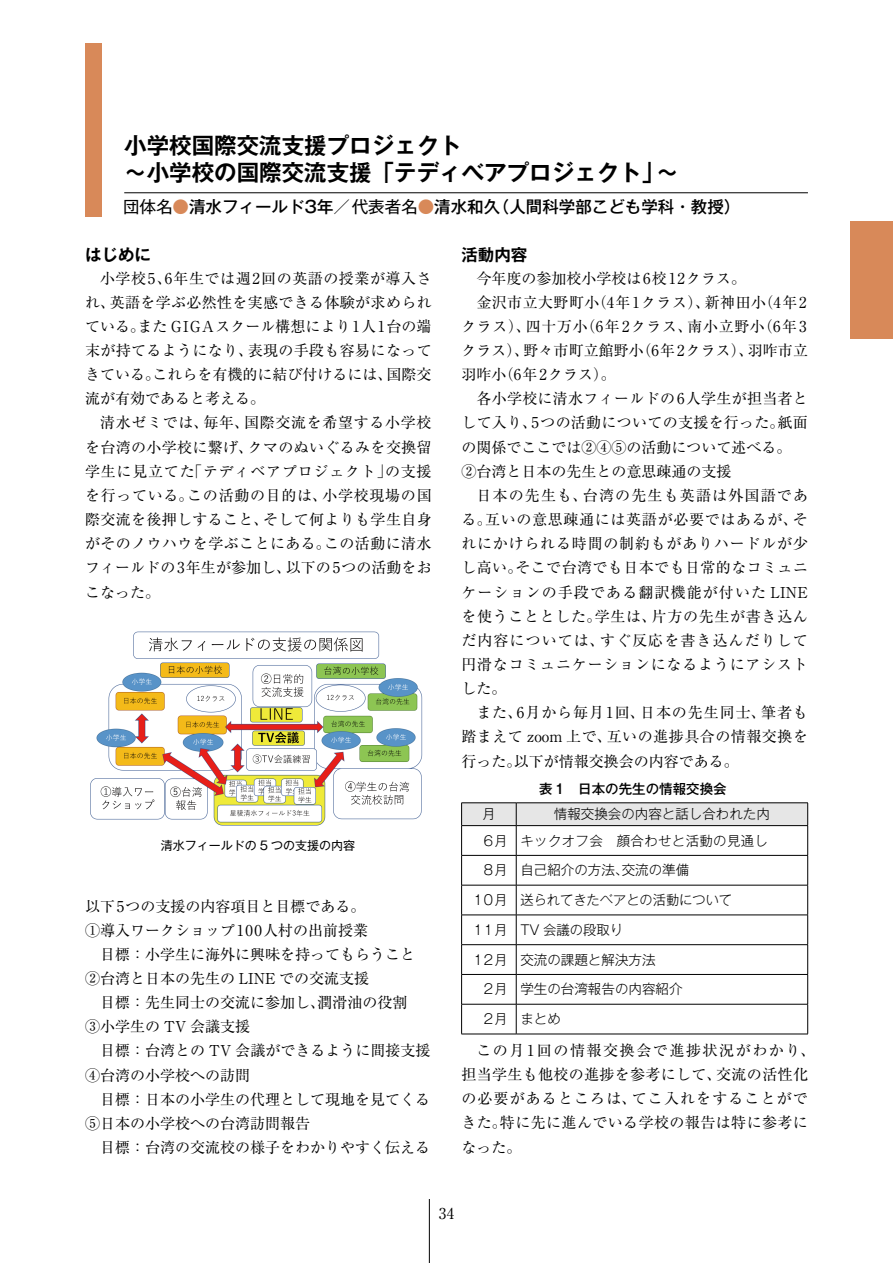
<style>
.page{position:relative;width:893px;height:1263px;background:#fff}
.page>*{position:absolute;margin:0;border:0;box-sizing:border-box;transform-origin:0 0}
.t1{font:700 22.5px/27px "Gothic MB101 Pr 5 De";color:#000}
.t2{font:500 16.5px "Gothic MB101 Pr 5";color:#000}
.t3{font:700 16.5px "Gothic MB101 Pr 5 De";color:#000}
.t4{font:15px/24.2px "Ryumin Pr 6 N";letter-spacing:.025em;color:#000;text-align:justify}
.t5{font:15px/24.2px "Ryumin Pr 6 N";color:#000}
.t6{font:15px "Ryumin Pr 6 N";letter-spacing:.045em;color:#000}
.t7{font:15px "Ryumin Pr 6 N";letter-spacing:.075em;color:#000}
.t8{font:15px "Ryumin Pr 6 N";letter-spacing:.05em;color:#000}
.t9{font:15px "Ryumin Pr 6 N";letter-spacing:.005em;color:#000}
.t10{font:15px "Ryumin Pr 6 N";letter-spacing:.065em;color:#000}
.t11{font:15px "Ryumin Pr 6 N";letter-spacing:.07em;color:#000}
.t12{font:300 13.5px "Gothic MB101 Pr 5";color:#000}
.t13{font:300 13.5px/26.7px "Gothic MB101 Pr 5";letter-spacing:.02em;color:#000;text-align:right}
.t14{font:500 13.5px "Gothic MB101 Pr 5";color:#000}
.t15{font:12px "Gothic MB101 Pr 5";color:#000}
.s1{font-weight:400}
.s2{color:#d88959}
</style>
<div class="page">
<div style="left:85px;top:43px;width:17px;height:173px;background:#d88959"></div>
<hr style="left:124px;top:192px;width:684px;height:1px;background:#000">
<hr style="left:461px;top:802px;width:55px;height:1px;background:#000">
<hr style="left:516px;top:802px;width:292px;height:1px;background:#000">
<svg style="left:461px;top:803px;width:347px;height:82px"></svg>
<hr style="left:461px;top:885px;width:55px;height:1px;background:#000">
<hr style="left:461px;top:885px;width:1px;height:30px;background:#000">
<hr style="left:516px;top:885px;width:292px;height:1px;background:#000">
<hr style="left:516px;top:885px;width:1px;height:30px;background:#000">
<hr style="left:807px;top:885px;width:1px;height:30px;background:#000">
<hr style="left:461px;top:915px;width:55px;height:1px;background:#000">
<hr style="left:516px;top:915px;width:292px;height:1px;background:#000">
<hr style="left:461px;top:944px;width:55px;height:1px;background:#000">
<hr style="left:516px;top:944px;width:292px;height:1px;background:#000">
<hr style="left:461px;top:974px;width:55px;height:1px;background:#000">
<svg style="left:461px;top:915px;width:1px;height:89px"></svg>
<hr style="left:516px;top:974px;width:292px;height:1px;background:#000">
<svg style="left:516px;top:915px;width:1px;height:89px"></svg>
<svg style="left:807px;top:915px;width:1px;height:89px"></svg>
<hr style="left:461px;top:1004px;width:55px;height:1px;background:#000">
<hr style="left:461px;top:1004px;width:1px;height:30px;background:#000">
<hr style="left:516px;top:1004px;width:292px;height:1px;background:#000">
<hr style="left:516px;top:1004px;width:1px;height:30px;background:#000">
<hr style="left:807px;top:1004px;width:1px;height:30px;background:#000">
<hr style="left:461px;top:1034px;width:55px;height:1px;background:#000">
<hr style="left:516px;top:1034px;width:292px;height:1px;background:#000">
<img style="left:90px;top:631px;width:333px;height:195px">
<div style="left:850px;top:222px;width:43px;height:117px;background:#d88959"></div>
<hr style="left:429px;top:1199px;width:1px;height:64px;background:#000">
<h1 class="t1" style="left:124px;top:130px;width:556px">小学校国際交流支援プロジェクト<br>～小学校の国際交流支援「テディべアプロジェクト」～</h1>
<p class="t2" style="left:123px;top:193px;width:619px"><span class="s1">団体名</span><span class="s2">●</span>清水フィールド3年<span class="s1">／代表者名</span><span class="s2">●</span>清水和久（人間科学部こども学科・教授）</p>
<p class="t3" style="left:85px;top:241px;width:67px">はじめに</p>
<p class="t4" style="left:85px;top:265px;width:348px;text-indent:15px">小学校5、6年生では週2回の英語の授業が導入され、英語を学ぶ必然性を実感できる体験が求められている。また GIGAスクール構想により1人1台の端末が持てるようになり、表現の手段も容易になってきている。これらを有機的に結び付けるには、国際交流が有効であると考える。</p>
<p class="t4" style="left:85px;top:410px;width:348px;text-indent:15px">清水ゼミでは、毎年、国際交流を希望する小学校を台湾の小学校に繋げ、クマのぬいぐるみを交換留学生に見立てた「テディベアプロジェクト」の支援を行っている。この活動の目的は、小学校現場の国際交流を後押しすること、そして何よりも学生自身がそのノウハウを学ぶことにある。この活動に清水フィールドの3年生が参加し、以下の5つの活動をおこなった。</p>
<p class="t15" style="left:161px;top:836px;width:196px">清水フィールドの 5 つの支援の内容</p>
<p class="t5" style="left:85px;top:893px;width:347px">以下5つの支援の内容項目と目標である。<br>①導入ワークショップ100人村の出前授業<br>　目標：小学生に海外に興味を持ってもらうこと<br>②台湾と日本の先生の LINE での交流支援<br>　目標：先生同士の交流に参加し、潤滑油の役割<br>③小学生の TV 会議支援<br>　目標：台湾との TV 会議ができるように間接支援<br>④台湾の小学校への訪問<br>　目標：日本の小学生の代理として現地を見てくる<br>⑤日本の小学校への台湾訪問報告<br>　目標：台湾の交流校の様子をわかりやすく伝える</p>
<p class="t3" style="left:461px;top:241px;width:67px">活動内容</p>
<p class="t5" style="left:476px;top:265px;width:271px">今年度の参加校小学校は6校12クラス。</p>
<p class="t4" style="left:476px;top:289px;width:332px">金沢市立大野町小（4年1クラス）、新神田小（4年2</p>
<p class="t4" style="left:461px;top:313px;width:347px">クラス）、四十万小（6年2クラス、南小立野小（6年3</p>
<p class="t9" style="left:461px;top:339px;width:348px">クラス）、野々市町立館野小（6年2クラス）、羽咋市立</p>
<p class="t5" style="left:461px;top:362px;width:156px">羽咋小（6年2クラス）。</p>
<p class="t4" style="left:476px;top:386px;width:333px">各小学校に清水フィールドの6人学生が担当者と</p>
<p class="t4" style="left:461px;top:410px;width:348px">して入り、5つの活動についての支援を行った。紙面</p>
<p class="t5" style="left:461px;top:434px;width:331px">の関係でここでは②④⑤の活動について述べる。</p>
<p class="t5" style="left:461px;top:458px;width:271px">②台湾と日本の先生との意思疎通の支援</p>
<p class="t7" style="left:476px;top:483px;width:333px">日本の先生も、台湾の先生も英語は外国語であ</p>
<p class="t6" style="left:461px;top:508px;width:348px">る。互いの意思疎通には英語が必要ではあるが、そ</p>
<p class="t8" style="left:461px;top:532px;width:348px">れにかけられる時間の制約もがありハードルが少</p>
<p class="t4" style="left:461px;top:555px;width:348px">し高い。そこで台湾でも日本でも日常的なコミュニ</p>
<p class="t7" style="left:461px;top:580px;width:348px">ケーションの手段である翻訳機能が付いた LINE</p>
<p class="t6" style="left:461px;top:604px;width:348px">を使うこととした。学生は、片方の先生が書き込ん</p>
<p class="t11" style="left:461px;top:628px;width:348px">だ内容については、すぐ反応を書き込んだりして</p>
<p class="t8" style="left:461px;top:653px;width:348px">円滑なコミュニケーションになるようにアシスト</p>
<p class="t4" style="left:461px;top:676px;width:46px">した。</p>
<p class="t10" style="left:476px;top:701px;width:333px">また、6月から毎月1回、日本の先生同士、筆者も</p>
<p class="t4" style="left:461px;top:724px;width:348px">踏まえて zoom 上で、互いの進捗具合の情報交換を</p>
<p class="t5" style="left:461px;top:748px;width:279px">行った。以下が情報交換会の内容である。</p>
<p class="t14" style="left:476px;top:778px;width:252px">　　　　 表1　日本の先生の情報交換会</p>
<p class="t12" style="left:482px;top:803px;width:15px">月</p>
<p class="t13" style="left:484px;top:799px;width:288px">情報交換会の内容と話し合われた内<br>6月 キックオフ会　顔合わせと活動の見通し</p>
<p class="t12" style="left:484px;top:859px;width:207px">8月 自己紹介の方法、交流の準備</p>
<p class="t12" style="left:474px;top:889px;width:260px">10月 送られてきたベアとの活動について</p>
<p class="t12" style="left:474px;top:918px;width:151px">11月 TV 会議の段取り</p>
<p class="t12" style="left:474px;top:948px;width:183px">12月 交流の課題と解決方法</p>
<p class="t12" style="left:484px;top:978px;width:200px">2月 学生の台湾報告の内容紹介</p>
<p class="t12" style="left:484px;top:1008px;width:79px">2月 まとめ</p>
<p class="t4" style="left:461px;top:1037px;width:356px;text-align:left;text-indent:15px">この月1回の情報交換会で進捗状況がわかり、担当学生も他校の進捗を参考にして、交流の活性化の必要があるところは、てこ入れをすることができた。特に先に進んでいる学校の報告は特に参考になった。</p>
<p class="t4" style="left:439px;top:1200px;width:17px">34</p>
</div>
